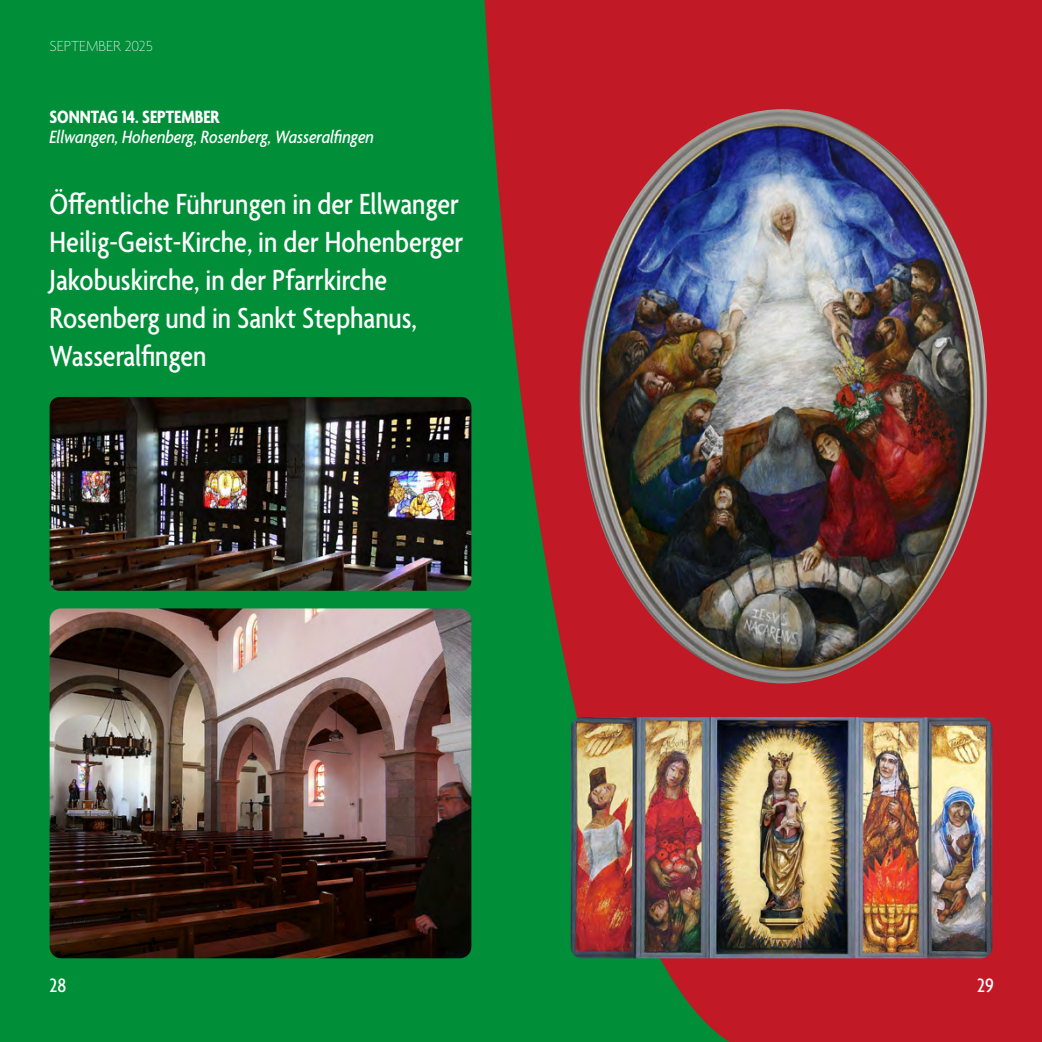
<style>
.page{position:relative;width:1042px;height:1042px;background:#fff}
.page>*{position:absolute;margin:0;border:0;box-sizing:border-box;transform-origin:0 0}
.t1{font:500 condensed 31.5px/37.8px "Agenda";color:#fff}
.t2{font:500 condensed 21px "Agenda";color:#fff}
.t3{font:italic 500 condensed 19.25px "Agenda";color:#fff}
.t4{font:700 condensed 19.25px "Agenda";color:#fff}
.t5{font:100 15.75px "Agenda";color:#fff}
</style>
<div class="page">
<div style="left:437px;top:0;width:605px;height:1042px;background:#c11925"></div>
<div style="left:0;top:0;width:484px;height:1042px;background:#008e39"></div>
<svg style="left:484px;top:0;width:509px;height:1042px"></svg>
<img style="left:50px;top:397px;width:421px;height:194px">
<img style="left:50px;top:608px;width:421px;height:350px">
<img style="left:570px;top:717px;width:422px;height:241px">
<img style="left:579px;top:109px;width:408px;height:574px">
<p class="t5" style="left:50px;top:37px;width:105px">SEPTEMBER 2025</p>
<p class="t4" style="left:50px;top:106px;width:172px">SONNTAG 14. SEPTEMBER</p>
<p class="t3" style="left:50px;top:126px;width:326px">Ellwangen, Hohenberg, Rosenberg, Wasseralfingen</p>
<p class="t1" style="left:50px;top:187px;width:415px">Öffentliche Führungen in der Ellwanger Heilig-Geist-Kirche, in der Hohenberger Jakobuskirche, in der Pfarrkirche Rosenberg und in Sankt Stephanus, Wasseralfingen</p>
<p class="t2" style="left:50px;top:974px;width:18px">28</p>
<p class="t2" style="left:977px;top:974px;width:18px">29</p>
</div>
